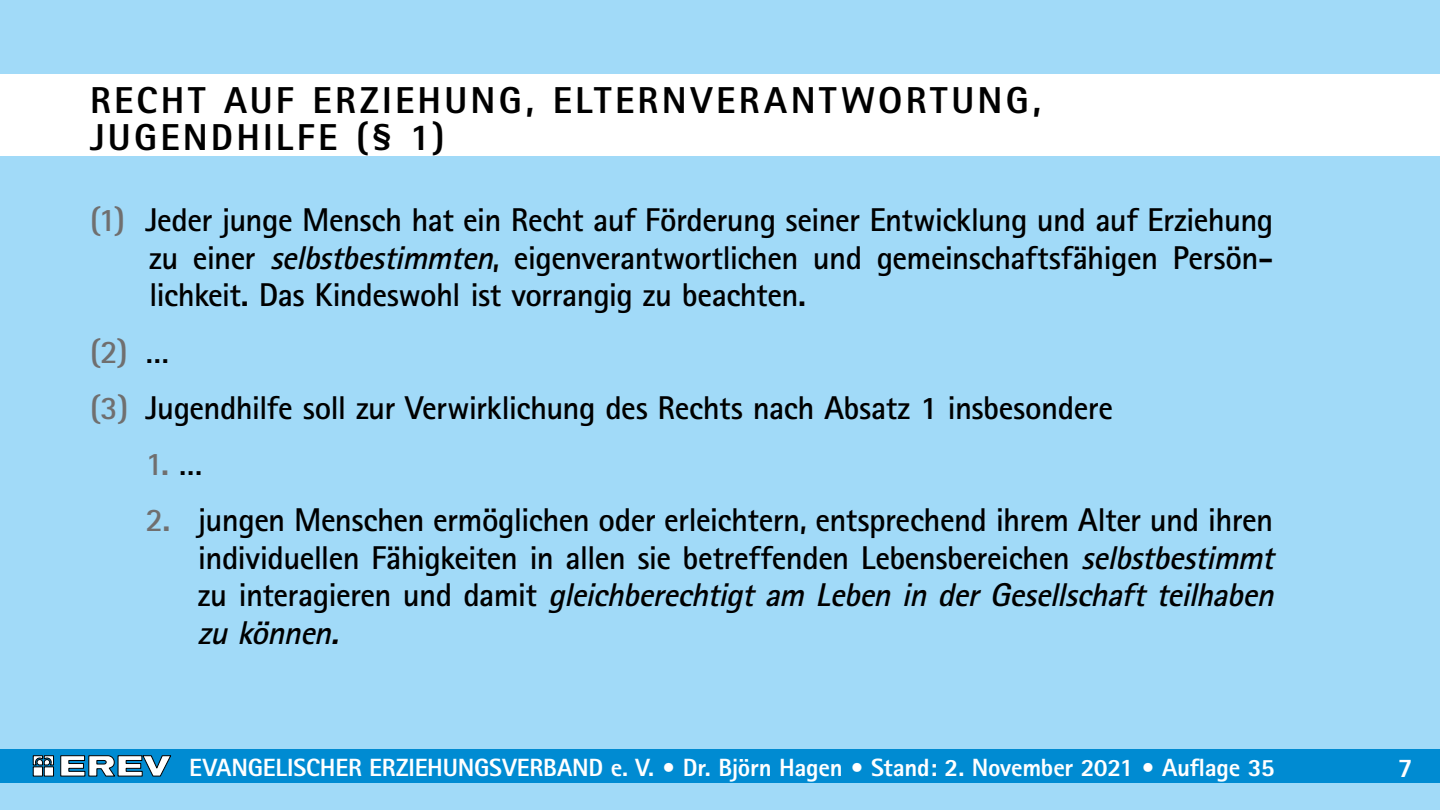
<style>
.page{position:relative;width:1440px;height:810px;background:#fff}
.page>*{position:absolute;margin:0;border:0;box-sizing:border-box;transform-origin:0 0}
.t1{font:800 37.5px/37.5px "Rotis Sans Serif";letter-spacing:.085em;color:#000}
.t2{font:700 33px/37.5px "Rotis Sans Serif";letter-spacing:-.02em;color:#000}
.t3{font:700 33px "Rotis Sans Serif";color:#706f6f}
.t4{font:800 27px "Rotis Sans Serif";color:#fff}
.t5{font:800 24.97px "Rotis Sans Serif";letter-spacing:-.01em;color:#fff}
.s1{color:#706f6f}
.s2{font-style:italic}
.s3{color:#000}
</style>
<div class="page">
<div style="left:0;top:0;width:1440px;height:74px;background:#a1daf8"></div>
<div style="left:0;top:156px;width:1440px;height:654px;background:#a1daf8"></div>
<div style="left:0;top:749px;width:1440px;height:34px;background:#008bd2"></div>
<svg style="left:33px;top:755px;width:138px;height:22px"></svg>
<p class="t1" style="left:90px;top:81px;width:953px">RECHT AUF ERZIEHUNG, ELTERNVERANTWORTUNG,<br>JUGENDHILFE (§ 1)</p>
<p class="t2" style="left:149px;top:201px;width:1126px;text-align:justify;text-indent:-59px"><span class="s1">(1)</span> Jeder junge Mensch hat ein Recht auf Förderung seiner Entwicklung und auf Erziehung zu einer <span class="s2">selbstbestimmten</span>, eigenverantwortlichen und gemeinschaftsfähigen Persön&shy;lichkeit. Das Kindeswohl ist vorrangig zu beachten.</p>
<p class="t2" style="left:90px;top:323px;width:1024px;line-height:56.2px"><span class="s1">(2)</span> …<br><span class="s1">(3)</span> Jugendhilfe soll zur Verwirklichung des Rechts nach Absatz 1 insbesondere</p>
<p class="t3" style="left:145px;top:443px;width:59px">1. <span class="s3">…</span></p>
<p class="t2" style="left:198px;top:501px;width:1086px;text-indent:-53px"><span class="s1">2.</span> jungen Menschen ermöglichen oder erleichtern, entsprechend ihrem Alter und ihren individuellen Fähigkeiten in allen sie betreffenden Lebensbereichen <span class="s2">selbstbestimmt </span>z u i n t e r a g i e r e n u n d d a m i t <span class="s2">gleichberechtigt am Leben in der Gesellschaft teilhaben zu können.</span></p>
<p class="t5" style="left:189px;top:752px;width:1087px">EVANGELISCHER ERZIEHUNGSVERBAND e. V. • Dr. Björn Hagen • Stand: 2. November 2021 • Auflage 35</p>
<p class="t4" style="left:1398px;top:750px;width:17px">7</p>
</div>
